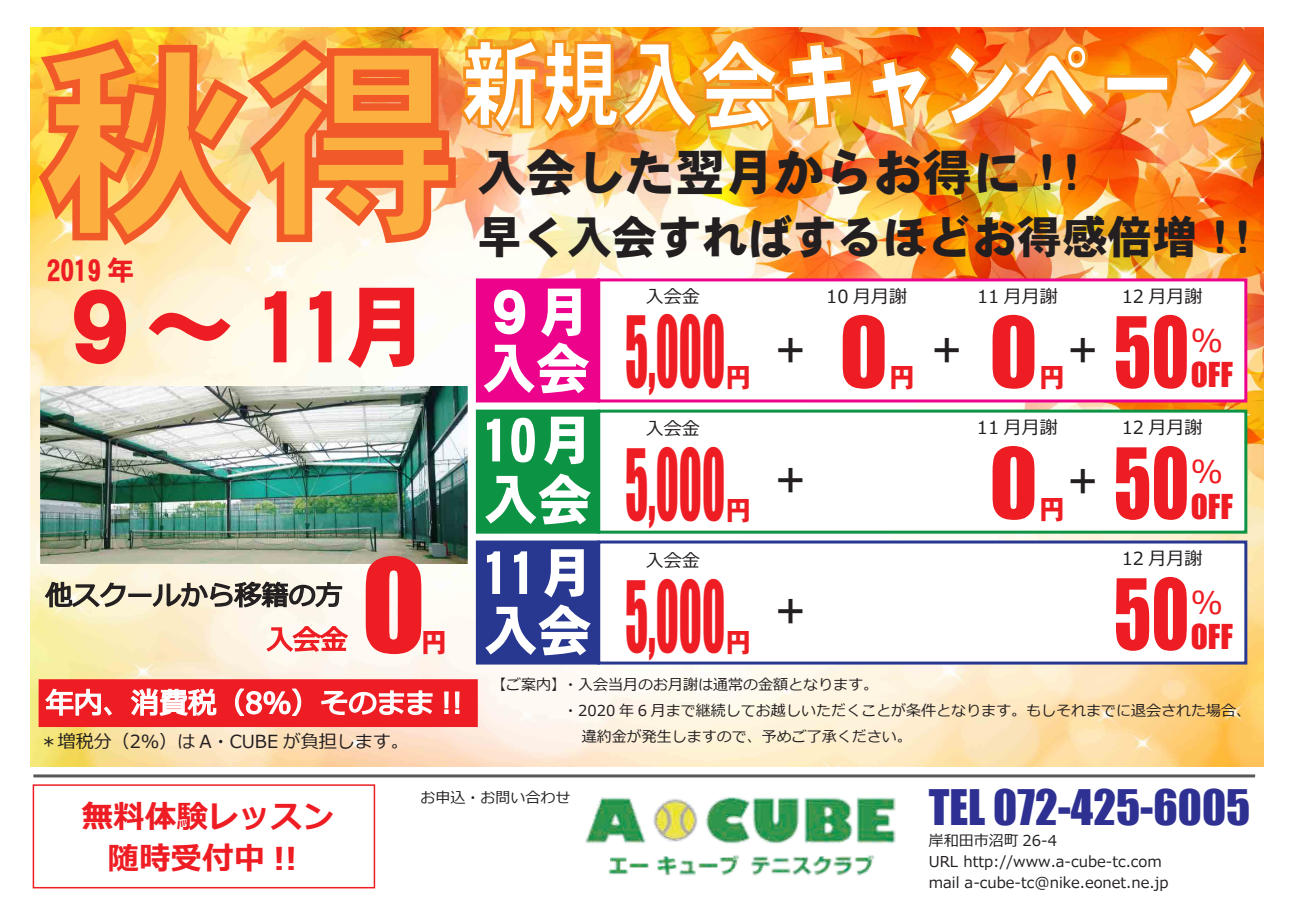
<style>
.page{position:relative;width:1289px;height:919px;background:#fff}
.page>*{position:absolute;margin:0;border:0;box-sizing:border-box;transform-origin:0 0}
.t1{font:210px "HG Heisei Kakugothictai W9";color:#fbb03f}
.t2{font:119.4px "Impact";color:#ee1d23}
.t3{font:95.7px "HG Heisei Kakugothictai W9";color:#fff;scale:.83 1}
.t4{font:90px "Impact";color:#ee1d23;scale:.48 1}
.t5{font:90px "Impact";color:#ee1d23;scale:.78 1}
.t6{font:90px "HG Heisei Kakugothictai W9";color:#ee1d23}
.t7{font:90px "Impact";color:#ee1d23}
.t8{font:54px/55.9px "HG Heisei Kakugothictai W9";color:#fff}
.t9{font:49.5px "HG Heisei Kakugothictai W9";color:#231f20}
.t10{font:45px "HG Heisei Kakugothictai W9";color:#231f20}
.t11{font:45px "Impact";color:#2e3092}
.t12{font:36px "HG Heisei Kakugothictai W9";color:#231f20}
.t13{font:700 31.5px/41.7px "Meiryo";color:#ee1d23;text-align:center}
.t14{font:31.5px "Impact";color:#ee1d23}
.t15{font:31.5px "Meiryo";color:#ee1d23}
.t16{font:28.5px "Meiryo";color:#fff}
.t17{font:27px "Meiryo";color:#231f20}
.t18{font:27px "HGS Heisei Kakugothictai W9";color:#ee1d23}
.t19{font:27px "HG Heisei Kakugothictai W9";color:#ee1d23}
.t20{font:27px "Meiryo";color:#ee1d23}
.t21{font:18px "Meiryo";color:#231f20}
.t22{font:15px/26.2px "Meiryo";color:#231f20}
</style>
<div class="page">
<img style="left:31px;top:27px;width:1232px;height:739px">
<img style="left:585px;top:797px;width:311px;height:79px">
<svg style="left:34px;top:34px;width:222px;height:217px;background:#f9b257"></svg>
<img style="left:241px;top:34px;width:615px;height:213px">
<svg style="left:867px;top:56px;width:64px;height:76px;background:#f7882b"></svg>
<svg style="left:944px;top:41px;width:154px;height:88px;background:#f88b2f"></svg>
<div style="left:1104px;top:75px;width:66px;height:18px;border:3px solid #f7931d"></div>
<svg style="left:1182px;top:41px;width:75px;height:88px;background:#f58e3d"></svg>
<div style="left:476px;top:278px;width:124px;height:124px;background:#ed028c"></div>
<div style="left:597px;top:278px;width:650px;height:124px;background:#fff;border:3px solid #ed028c"></div>
<div style="left:476px;top:409px;width:124px;height:124px;background:#0d9344"></div>
<div style="left:597px;top:409px;width:650px;height:124px;background:#fff;border:3px solid #0d9344"></div>
<div style="left:476px;top:540px;width:124px;height:124px;background:#283890"></div>
<div style="left:597px;top:540px;width:650px;height:124px;background:#fff;border:3px solid #283890"></div>
<hr style="left:33px;top:774px;width:1221px;height:3px;background:#57585a">
<img style="left:41px;top:386px;width:426px;height:177px">
<div style="left:33px;top:784px;width:342px;height:104px;border:2px solid #ee1d23"></div>
<svg style="left:44px;top:580px;width:82px;height:28px;background:#b8b19a"></svg>
<div style="left:128px;top:593px;width:24px;height:4px;border:2px solid #231f20"></div>
<svg style="left:151px;top:580px;width:192px;height:28px;background:#ada69b"></svg>
<svg style="left:265px;top:625px;width:84px;height:28px"></svg>
<div style="left:39px;top:679px;width:439px;height:48px;background:#ee1d23;border:2px solid #ee1d23"></div>
<svg style="left:45px;top:688px;width:67px;height:28px"></svg>
<svg style="left:130px;top:688px;width:87px;height:28px"></svg>
<svg style="left:235px;top:688px;width:67px;height:28px"></svg>
<svg style="left:321px;top:690px;width:112px;height:25px"></svg>
<div style="left:444px;top:691px;width:4px;height:17px;border:2px solid #fff"></div>
<svg style="left:444px;top:709px;width:4px;height:5px"></svg>
<div style="left:455px;top:691px;width:4px;height:17px;border:2px solid #fff"></div>
<svg style="left:455px;top:709px;width:4px;height:5px"></svg>
<h1 class="t1" style="left:41px;top:37px;width:421px">秋得</h1>
<h3 class="t3" style="left:461px;top:36px;width:959px">新規入会キャンペーン</h3>
<h3 class="t9" style="left:477px;top:148px;width:608px">入会した翌月からお得に !!</h3>
<h3 class="t10" style="left:477px;top:214px;width:778px">早く入会すればするほどお得感倍増 !!</h3>
<h3 class="t8" style="left:482px;top:284px;width:109px">９月入会</h3>
<h3 class="t19" style="left:47px;top:257px;width:89px">2019 年</h3>
<h3 class="t6" style="left:54px;top:281px;width:377px">９～ 11月</h3>
<p class="t21" style="left:646px;top:284px;width:55px">入会金</p>
<p class="t21" style="left:826px;top:284px;width:82px">10 月月謝</p>
<p class="t21" style="left:977px;top:284px;width:82px">11 月月謝</p>
<p class="t21" style="left:1121px;top:284px;width:82px">12 月月謝</p>
<h3 class="t4" style="left:625px;top:282px;width:210px">5,000</h3>
<h3 class="t7" style="left:839px;top:282px;width:50px">0</h3>
<h3 class="t7" style="left:989px;top:282px;width:50px">0</h3>
<h3 class="t5" style="left:1113px;top:282px;width:98px">50</h3>
<h3 class="t15" style="left:1191px;top:318px;width:33px">％</h3>
<h3 class="t12" style="left:772px;top:332px;width:37px">＋</h3>
<h3 class="t12" style="left:928px;top:332px;width:37px">＋</h3>
<h3 class="t12" style="left:1064px;top:332px;width:37px">＋</h3>
<h3 class="t14" style="left:1190px;top:350px;width:44px">OFF</h3>
<h3 class="t18" style="left:724px;top:364px;width:28px">円</h3>
<h3 class="t18" style="left:888px;top:364px;width:28px">円</h3>
<h3 class="t18" style="left:1038px;top:364px;width:28px">円</h3>
<h3 class="t17" style="left:45px;top:576px;width:299px">他スクールから移籍の方</h3>
<h3 class="t20" style="left:266px;top:620px;width:82px">入会金</h3>
<h2 class="t2" style="left:361px;top:512px;width:66px">0</h2>
<h3 class="t18" style="left:420px;top:628px;width:28px">円</h3>
<h3 class="t16" style="left:45px;top:683px;width:418px">年内、消費税（8％）そのまま !!</h3>
<p class="t21" style="left:40px;top:728px;width:370px">＊増税分（2％）は A・CUBE が負担します。</p>
<h3 class="t8" style="left:482px;top:412px;width:112px">10月</h3>
<h3 class="t8" style="left:484px;top:471px;width:109px">入会</h3>
<h3 class="t8" style="left:482px;top:544px;width:112px">11月</h3>
<h3 class="t8" style="left:484px;top:601px;width:109px">入会</h3>
<p class="t21" style="left:646px;top:416px;width:55px">入会金</p>
<h3 class="t4" style="left:625px;top:414px;width:210px">5,000</h3>
<h3 class="t18" style="left:724px;top:496px;width:28px">円</h3>
<p class="t21" style="left:646px;top:548px;width:55px">入会金</p>
<h3 class="t4" style="left:625px;top:546px;width:210px">5,000</h3>
<h3 class="t18" style="left:724px;top:628px;width:28px">円</h3>
<h3 class="t12" style="left:772px;top:462px;width:37px">＋</h3>
<h3 class="t12" style="left:772px;top:593px;width:37px">＋</h3>
<p class="t21" style="left:977px;top:415px;width:82px">11 月月謝</p>
<p class="t21" style="left:1121px;top:415px;width:82px">12 月月謝</p>
<h3 class="t7" style="left:989px;top:413px;width:50px">0</h3>
<h3 class="t5" style="left:1113px;top:413px;width:98px">50</h3>
<h3 class="t15" style="left:1191px;top:449px;width:33px">％</h3>
<h3 class="t12" style="left:1064px;top:463px;width:37px">＋</h3>
<h3 class="t14" style="left:1190px;top:481px;width:44px">OFF</h3>
<h3 class="t18" style="left:1038px;top:495px;width:28px">円</h3>
<p class="t21" style="left:1121px;top:546px;width:82px">12 月月謝</p>
<h3 class="t5" style="left:1113px;top:544px;width:98px">50</h3>
<h3 class="t15" style="left:1191px;top:580px;width:33px">％</h3>
<h3 class="t14" style="left:1190px;top:612px;width:44px">OFF</h3>
<p class="t22" style="left:491px;top:672px;width:76px">【ご案内】</p>
<p class="t22" style="left:563px;top:672px;width:689px">・入会当月のお月謝は通常の金額となります。<br>・2020 年 6 月まで継続してお越しいただくことが条件となります。もしそれまでに退会された場合、　違約金が発生しますので、予めご了承ください。</p>
<h3 class="t13" style="left:82px;top:797px;width:254px">無料体験レッスン随時受付中 !!</h3>
<p class="t22" style="left:420px;top:785px;width:151px">お申込・お問い合わせ</p>
<h3 class="t11" style="left:928px;top:772px;width:323px">TEL 072-425-6005</h3>
<p class="t22" style="left:928px;top:828px;width:130px">岸和田市沼町 26-4</p>
<p class="t22" style="left:928px;top:869px;width:241px">mail a-cube-tc@nike.eonet.ne.jp</p>
<p class="t22" style="left:928px;top:848px;width:234px">URL http://www.a-cube-tc.com</p>
</div>
